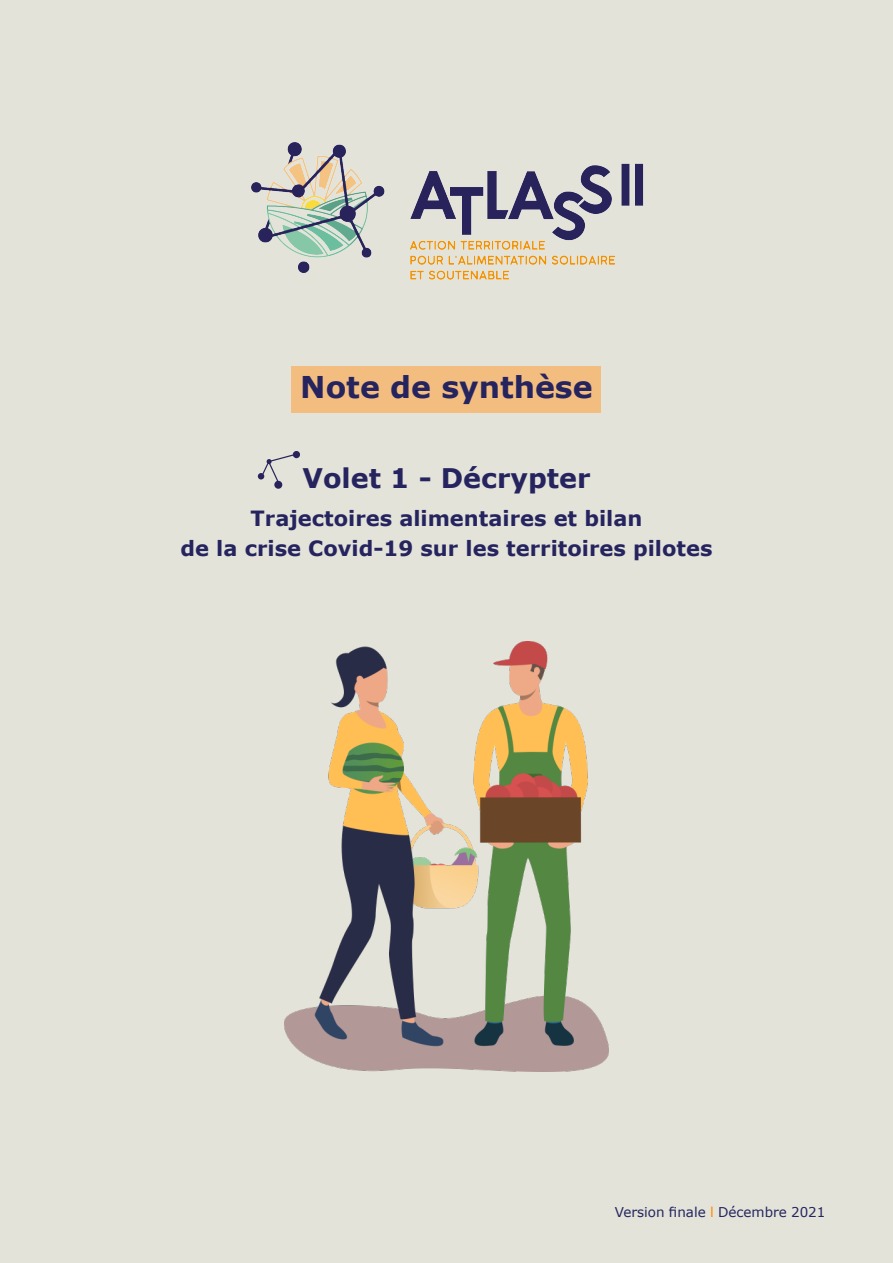
<style>
.page{position:relative;width:893px;height:1263px;background:#e3e3da}
.page>*{position:absolute;margin:0;border:0;box-sizing:border-box;transform-origin:0 0}
.t1{font:700 30px "Verdana";color:#26245f}
.t2{font:700 27px "Verdana";color:#26245f}
.t3{font:700 21px "Verdana";color:#26245f}
.labeur{font:13.5px "Verdana";color:#24265f}
.s1{color:#ff8c00}
</style>
<div class="page">
<img style="left:285px;top:641px;width:323px;height:430px">
<img style="left:251px;top:142px;width:393px;height:138px">
<div style="left:292px;top:367px;width:309px;height:46px;background:#f3bd7f"></div>
<svg style="left:258px;top:451px;width:42px;height:38px"></svg>
<p class="t1" style="left:300px;top:368px;width:294px">Note de synthèse</p>
<p class="t2" style="left:302px;top:461px;width:290px">Volet 1 - Décrypter</p>
<p class="t3" style="left:251px;top:504px;width:393px">Trajectoires alimentaires et bilan</p>
<p class="t3" style="left:180px;top:534px;width:534px">de la crise Covid-19 sur les territoires pilotes</p>
<p class="labeur" style="left:615px;top:1203px;width:212px">Version finale <span class="s1">l</span> Décembre 2021</p>
</div>
